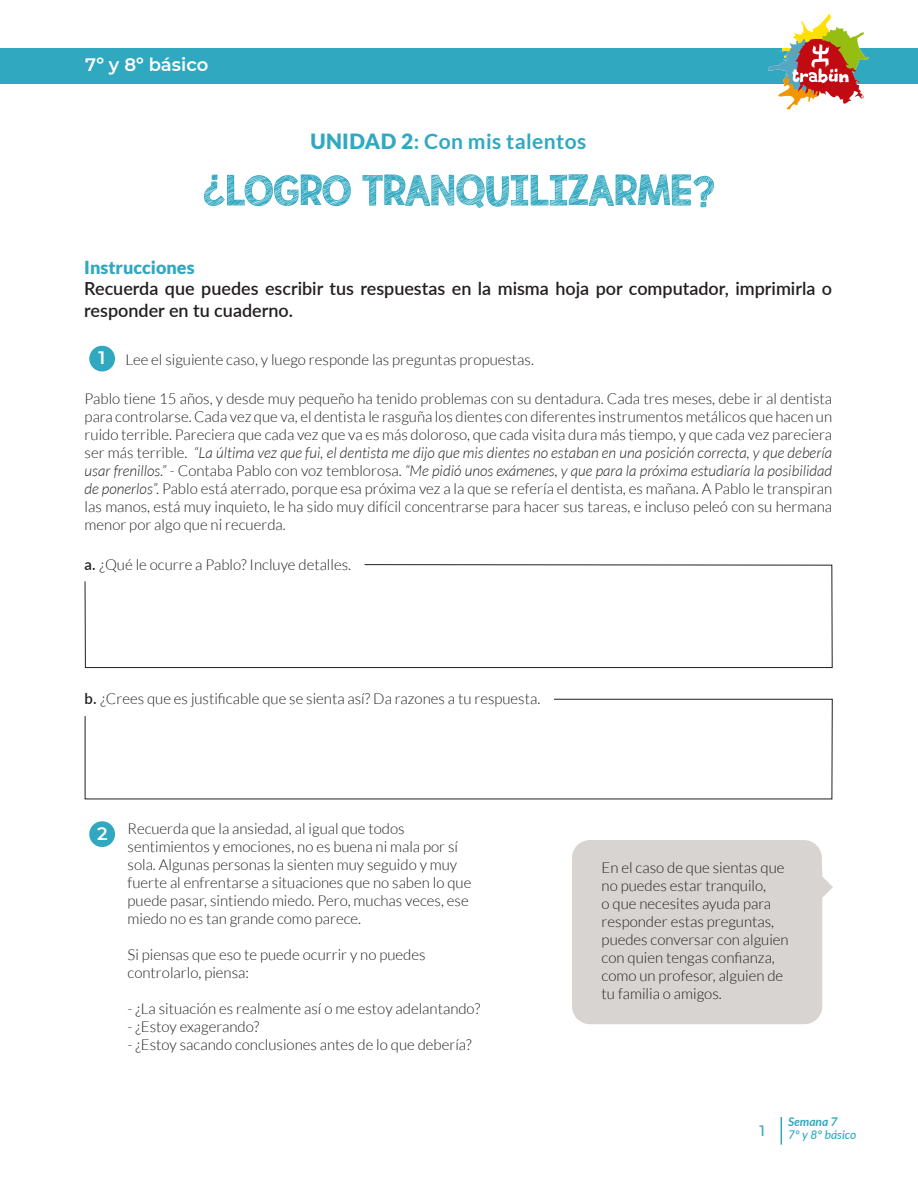
<style>
.page{position:relative;width:918px;height:1188px;background:#fff}
.page>*{position:absolute;margin:0;border:0;box-sizing:border-box;transform-origin:0 0}
.t1{font:67.5px "meatloafsketched";color:#30a8c0}
.t2{font:700 21px "Lato";letter-spacing:.02em;color:#30a8c0}
.TEXTO{font:600 18px/21.6px "Lato";color:#231f20}
.TEXTO-2{font:600 18px "Montserrat";color:#fff}
.t3{font:900 18px "Lato";color:#30a8c0}
.TEXTO-3{font:300 15px/18px "Lato";color:#231f20}
.t4{font:500 15px "Montserrat";color:#30a8c0}
.t5{font:italic 500 12px "Lato";color:#30a8c0}
.t6{font:italic 700 12px "Lato";color:#30a8c0}
.s1{font-weight:900}
.s2{font-style:italic}
.s3{font-weight:600}
</style>
<div class="page">
<div style="left:0;top:48px;width:918px;height:36px;background:#30a8c0"></div>
<svg style="left:768px;top:13px;width:101px;height:97px"></svg>
<svg style="left:781px;top:1117px;width:1px;height:28px"></svg>
<svg style="left:84px;top:698px;width:749px;height:102px"></svg>
<svg style="left:84px;top:564px;width:749px;height:104px"></svg>
<div style="left:89px;top:346px;width:26px;height:25px;background:#30a8c0;border-radius:50%"></div>
<div style="left:572px;top:840px;width:261px;height:184px;background:#d7d4d2"></div>
<div style="left:89px;top:821px;width:26px;height:26px;background:#30a8c0;border-radius:50%"></div>
<p class="TEXTO-2" style="left:85px;top:52px;width:125px">7º y 8º básico</p>
<p class="t2" style="left:310px;top:129px;width:277px"><span class="s1">UNIDAD 2</span>: Con mis talentos</p>
<p class="t1" style="left:203px;top:157px;width:513px">¿LOGRO TRANQUILIZARME?</p>
<p class="t3" style="left:84px;top:256px;width:112px">Instrucciones</p>
<p class="TEXTO" style="left:84px;top:277px;width:749px">Recuerda que puedes escribir tus respuestas en la misma hoja por computador, imprimirla o responder en tu cuaderno.</p>
<p class="TEXTO-2" style="left:98px;top:345px;width:8px">1</p>
<p class="TEXTO-3" style="left:85px;top:389px;width:749px;text-align:justify">Pablo tiene 15 años, y desde muy pequeño ha tenido problemas con su dentadura. Cada tres meses, debe ir al dentista para controlarse. Cada vez que va, el dentista le rasguña los dientes con diferentes instrumentos metálicos que hacen un ruido terrible. Pareciera que cada vez que va es más doloroso, que cada visita dura más tiempo, y que cada vez pareciera ser más terrible. <span class="s2">“La última vez que fui, el dentista me dijo que mis dientes no estaban en una posición correcta, y que debería usar frenillos.”</span> - Contaba Pablo con voz temblorosa. <span class="s2">“Me pidió unos exámenes, y que para la próxima estudiaría la posibilidad de ponerlos”.</span> Pablo está aterrado, porque esa próxima vez a la que se refería el dentista, es mañana. A Pablo le transpiran las manos, está muy inquieto, le ha sido muy difícil concentrarse para hacer sus tareas, e incluso peleó con su hermana menor por algo que ni recuerda.</p>
<p class="TEXTO-3" style="left:126px;top:351px;width:410px">Lee el siguiente caso, y luego responde las preguntas propuestas.</p>
<p class="TEXTO-3" style="left:85px;top:555px;width:268px"><span class="s3">a.</span> ¿Qué le ocurre a Pablo? Incluye detalles.</p>
<p class="TEXTO-3" style="left:85px;top:689px;width:457px"><span class="s3">b.</span> ¿Crees que es justificable que se sienta así? Da razones a tu respuesta.</p>
<p class="TEXTO-2" style="left:97px;top:821px;width:12px">2</p>
<p class="TEXTO-3" style="left:128px;top:820px;width:345px">Recuerda que la ansiedad, al igual que todos sentimientos y emociones, no es buena ni mala por sí sola. Algunas personas la sienten muy seguido y muy fuerte al enfrentarse a situaciones que no saben lo que puede pasar, sintiendo miedo. Pero, muchas veces, ese miedo no es tan grande como parece.</p>
<p class="TEXTO-3" style="left:128px;top:946px;width:299px">Si piensas que eso te puede ocurrir y no puedes controlarlo, piensa:</p>
<p class="TEXTO-3" style="left:128px;top:1000px;width:354px">- ¿La situación es realmente así o me estoy adelantando?</p>
<p class="TEXTO-3" style="left:128px;top:1018px;width:133px">- ¿Estoy exagerando?</p>
<p class="TEXTO-3" style="left:128px;top:1036px;width:346px">- ¿Estoy sacando conclusiones antes de lo que debería?</p>
<p class="TEXTO-3" style="left:602px;top:859px;width:189px">En el caso de que sientas que no puedes estar tranquilo,<br>o que necesites ayuda para responder estas preguntas, puedes conversar con alguien con quien tengas confianza, como un profesor, alguien de tu familia o amigos.</p>
<p class="t4" style="left:759px;top:1120px;width:7px">1</p>
<p class="t6" style="left:788px;top:1114px;width:51px">Semana 7</p>
<p class="t5" style="left:788px;top:1126px;width:70px">7º y 8º básico</p>
</div>
